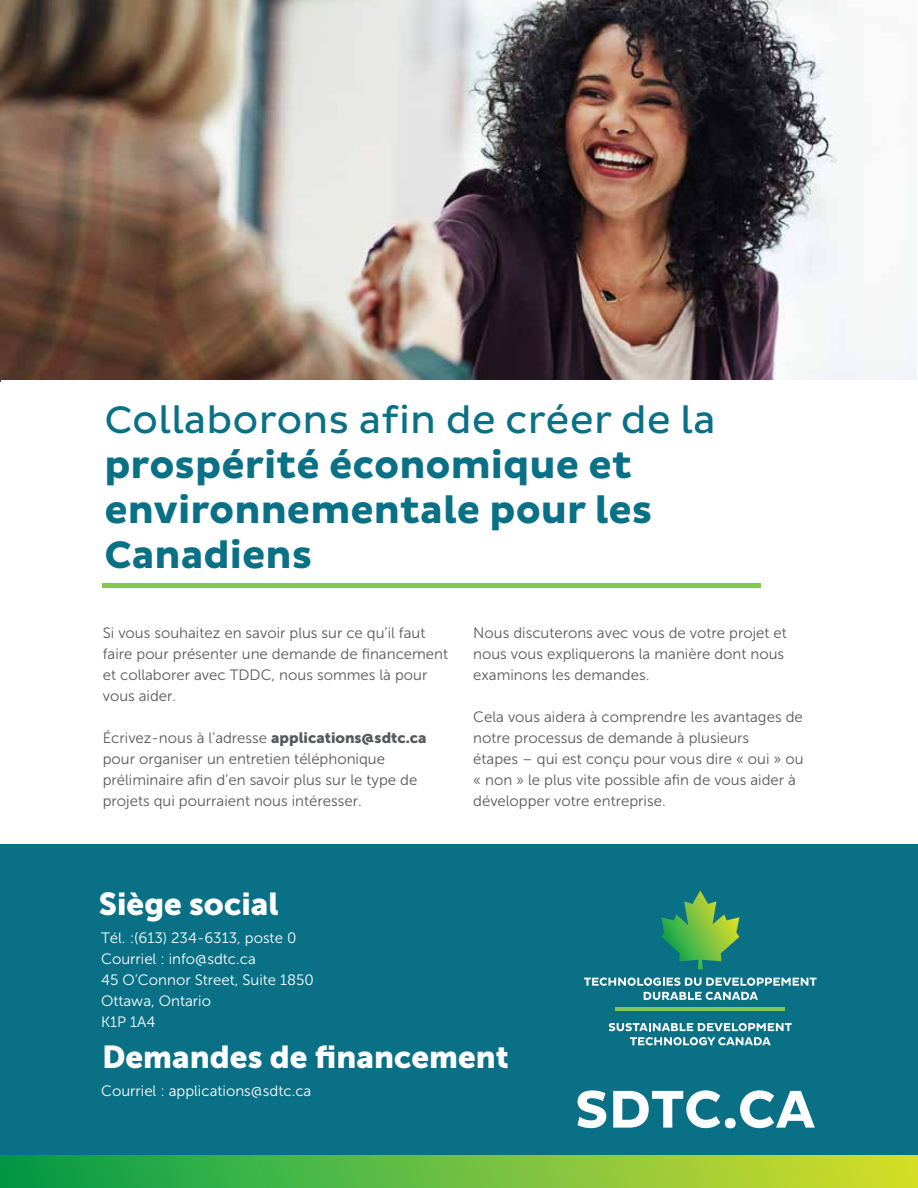
<style>
.page{position:relative;width:918px;height:1188px;background:#fff}
.page>*{position:absolute;margin:0;border:0;box-sizing:border-box;transform-origin:0 0}
.t1{font:700 54px "Pluto Sans";letter-spacing:-.005em;color:#fff}
.t2{font:700 39px/45px "Pluto Sans";color:#097086}
.t3{font:39px "Pluto Sans";color:#097086}
.t4{font:31.5px "Museo Sans 900";color:#fff}
.t5{font:15px/21px "Museo Sans 300";color:#58595b}
.t6{font:15px/21px "Museo Sans 300";color:#fff}
.s1{font-family:"Museo Sans 900"}
</style>
<div class="page">
<div style="left:0;top:844px;width:918px;height:311px;background:#097086"></div>
<img style="left:1px;top:0;width:916px;height:380px">
<div style="left:0;top:1156px;width:918px;height:32px;background:linear-gradient(to right,#019e4f,#d9df2d)"></div>
<hr style="left:103px;top:584px;width:658px;height:4px;background:#85c551">
<svg style="left:661px;top:890px;width:78px;height:79px"></svg>
<svg style="left:609px;top:1023px;width:183px;height:8px"></svg>
<svg style="left:630px;top:1037px;width:141px;height:8px"></svg>
<hr style="left:616px;top:1008px;width:169px;height:3px;background:#85c551">
<svg style="left:584px;top:978px;width:233px;height:8px"></svg>
<svg style="left:644px;top:992px;width:114px;height:8px"></svg>
<h2 class="t3" style="left:104px;top:398px;width:613px">Collaborons afin de créer de la</h2>
<h2 class="t2" style="left:104px;top:444px;width:550px">prospérité économique et environnementale pour les<br>Canadiens</h2>
<p class="t5" style="left:103px;top:622px;width:347px">Si vous souhaitez en savoir plus sur ce qu’il faut faire pour présenter une demande de financement et collaborer avec TDDC, nous sommes là pour vous aider.</p>
<p class="t5" style="left:103px;top:727px;width:325px">Écrivez-nous à l’adresse <span class="s1">applications@sdtc.ca </span>pour organiser un entretien téléphonique préliminaire afin d’en savoir plus sur le type de projets qui pourraient nous intéresser.</p>
<p class="t5" style="left:473px;top:622px;width:315px">Nous discuterons avec vous de votre projet et nous vous expliquerons la manière dont nous examinons les demandes.</p>
<p class="t5" style="left:473px;top:706px;width:332px">Cela vous aidera à comprendre les avantages de notre processus de demande à plusieurs<br>étapes – qui est conçu pour vous dire « oui » ou « non » le plus vite possible afin de vous aider à développer votre entreprise.</p>
<h3 class="t4" style="left:99px;top:886px;width:181px">Siège social</h3>
<p class="t6" style="left:101px;top:927px;width:214px">Tél. :(613) 234-6313, poste 0<br>Courriel : info@sdtc.ca<br>45 O’Connor Street, Suite 1850<br>Ottawa, Ontario<br>K1P 1A4</p>
<h3 class="t4" style="left:102px;top:1039px;width:408px">Demandes de financement</h3>
<p class="t6" style="left:101px;top:1080px;width:212px">Courriel : applications@sdtc.ca</p>
<h1 class="t1" style="left:575px;top:1079px;width:242px">SDTC.CA</h1>
</div>
